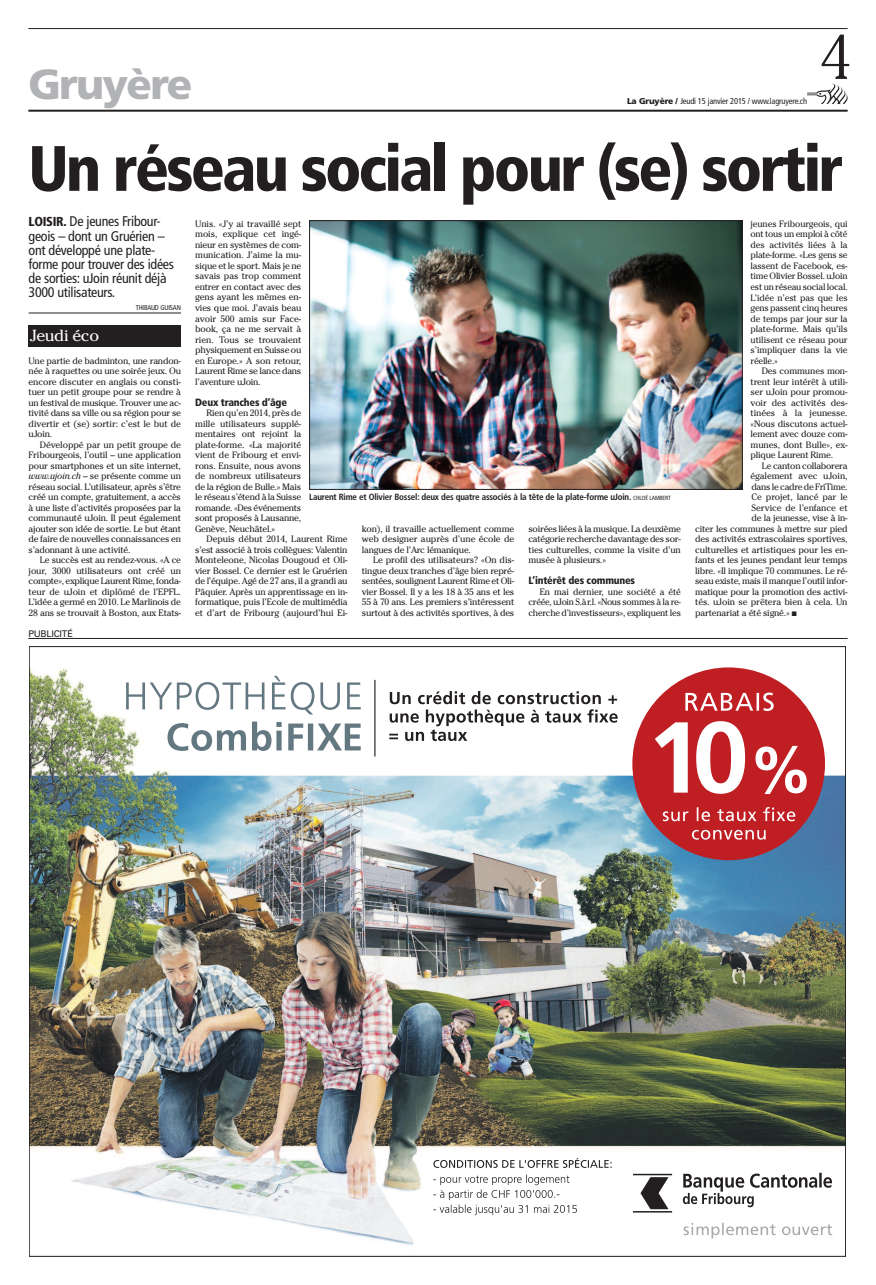
<style>
.page{position:relative;width:876px;height:1285px;background:#fff}
.page>*{position:absolute;margin:0;border:0;box-sizing:border-box;transform-origin:0 0}
.t1{font:900 condensed 64px "Frutiger";letter-spacing:-.045em;color:#231f20}
.t2{font:300 63px "Cheltenham";color:#231f20}
.t3{font:900 42px "Frutiger";letter-spacing:-.04em;color:#b2b3b7}
.t4{font:16px "Cheltenham";letter-spacing:-.02em;color:#fff;scale:1.05 1}
.t5{font:condensed 14px/14px "Frutiger";letter-spacing:-.02em;color:#231f20}
.t6{font:900 condensed 10.5px "Frutiger";letter-spacing:-.02em;color:#231f20}
.t7{font:9.2px/10.5px "Cheltenham";letter-spacing:-.025em;color:#231f20;text-align:justify}
.t8{font:9.2px "Univers";letter-spacing:-.025em;color:#231f20}
.t9{font:700 condensed 9px "Frutiger";letter-spacing:-.02em;color:#231f20}
.t10{font:condensed 8.5px "Frutiger";letter-spacing:-.02em;color:#231f20}
.t11{font:condensed 7px "Frutiger";letter-spacing:-.025em;color:#231f20}
.s1{font-weight:900;font-stretch:normal}
.s2{font-weight:900;font-size:13px}
.s3{font-style:italic}
.s4{font-weight:400;font-size:6px}
</style>
<div class="page">
<hr style="left:28px;top:28px;width:820px;height:1px;background:#231f20">
<hr style="left:28px;top:110px;width:820px;height:2px;background:#231f20">
<svg style="left:807px;top:83px;width:40px;height:21px"></svg>
<img style="left:31px;top:667px;width:812px;height:579px">
<hr style="left:374px;top:679px;width:1px;height:77px;background:#231f20">
<svg style="left:126px;top:675px;width:235px;height:75px"></svg>
<svg style="left:433px;top:1157px;width:239px;height:57px"></svg>
<svg style="left:684px;top:1222px;width:148px;height:16px"></svg>
<svg style="left:683px;top:1172px;width:149px;height:34px"></svg>
<div style="left:632px;top:667px;width:193px;height:193px;background:#bf1e23;border-radius:50%"></div>
<svg style="left:655px;top:692px;width:152px;height:147px"></svg>
<svg style="left:389px;top:691px;width:229px;height:50px"></svg>
<hr style="left:28px;top:638px;width:820px;height:1px;background:#231f20">
<div style="left:28px;top:325px;width:153px;height:21px;background:#231f20"></div>
<hr style="left:29px;top:313px;width:152px;height:1px;background:#231f20">
<img style="left:311px;top:222px;width:429px;height:265px">
<div style="left:309px;top:220px;width:433px;height:269px;border:1px solid #231f20"></div>
<h3 class="t3" style="left:28px;top:67px;width:166px">Gruyère</h3>
<p class="t10" style="left:627px;top:98px;width:182px"><span class="s1">La Gruyère /</span> Jeudi 15 janvier 2015 / www.lagruyere.ch</p>
<h2 class="t2" style="left:821px;top:32px;width:32px">4</h2>
<h1 class="t1" style="left:28px;top:143px;width:816px">Un réseau social pour (se) sortir</h1>
<h3 class="t5" style="left:29px;top:216px;width:147px"><span class="s2">LOISIR.</span> De jeunes Fribour&shy;geois – dont un Gruérien – ont développé une plate&shy;forme pour trouver des idées de sorties: uJoin réunit déjà<br>3000 utilisateurs.</h3>
<p class="t11" style="left:136px;top:304px;width:47px">THIBAUD GUISAN</p>
<h3 class="t4" style="left:30px;top:326px;width:68px">Jeudi éco</h3>
<p class="t7" style="left:29px;top:355px;width:154px">Une partie de badminton, une randon&shy;née à raquettes ou une soirée jeux. Ou encore discuter en anglais ou consti&shy;tuer un petit groupe pour se rendre à un festival de musique. Trouver une ac&shy;tivité dans sa ville ou sa région pour se divertir et (se) sortir: c’est le but de uJoin.</p>
<p class="t7" style="left:29px;top:439px;width:154px;text-indent:11px">Développé par un petit groupe de Fribourgeois, l’outil – une application pour smartphones et un site internet, <span class="s3">www.ujoin.ch</span> – se présente comme un réseau social. L’utilisateur, après s’être créé un compte, gratuitement, a accès à une liste d’activités proposées par la communauté uJoin. Il peut également ajouter son idée de sortie. Le but étant de faire de nouvelles connaissances en s’adonnant à une activité.</p>
<p class="t7" style="left:29px;top:554px;width:154px;text-indent:11px">Le succès est au rendez-vous. «A ce jour, 3000 utilisateurs ont créé un compte», explique Laurent Rime, fonda&shy;teur de uJoin et diplômé de l’EPFL.<br>L’idée a germé en 2010. Le Marlinois de 28 ans se trouvait à Boston, aux Etats-</p>
<p class="t8" style="left:28px;top:630px;width:46px">PUBLICITÉ</p>
<p class="t7" style="left:195px;top:218px;width:108px">Unis. «J’y ai travaillé sept mois, explique cet ingé&shy;nieur en systèmes de com&shy;munication. J’aime la mu&shy;sique et le sport. Mais je ne savais pas trop comment entrer en contact avec des gens ayant les mêmes en&shy;vies que moi. J’avais beau avoir 500 amis sur Face&shy;book, ça ne me servait à rien. Tous se trouvaient physiquement en Suisse ou en Europe.» A son retour, Laurent Rime se lance dans l’aventure uJoin.</p>
<p class="t6" style="left:195px;top:397px;width:93px">Deux tranches d’âge</p>
<p class="t7" style="left:195px;top:407px;width:108px;text-indent:11px">Rien qu’en 2014, près de mille utilisateurs supplé&shy;mentaires ont rejoint la plate-forme. «La majorité vient de Fribourg et envi&shy;rons. Ensuite, nous avons de nombreux utilisateurs de la région de Bulle.» Mais le réseau s’étend à la Suisse romande. «Des événements sont proposés à Lausanne, Genève, Neuchâtel.»</p>
<p class="t7" style="left:195px;top:533px;width:154px;text-indent:11px">Depuis début 2014, Laurent Rime s’est associé à trois collègues: Valentin Monteleone, Nicolas Dougoud et Oli&shy;vier Bossel. Ce dernier est le Gruérien de l’équipe. Agé de 27 ans, il a grandi au Pâquier. Après un apprentissage en in&shy;formatique, puis l’Ecole de multimédia et d’art de Fribourg (aujourd’hui Ei-</p>
<p class="t9" style="left:309px;top:493px;width:363px">Laurent Rime et Olivier Bossel: deux des quatre associés à la tête de la plate-forme uJoin. <span class="s4">CHLOÉ LAMBERT</span></p>
<p class="t7" style="left:362px;top:523px;width:154px">kon), il travaille actuellement comme web designer auprès d’une école de langues de l’Arc lémanique.</p>
<p class="t7" style="left:362px;top:554px;width:154px;text-indent:11px">Le profil des utilisateurs? «On dis&shy;tingue deux tranches d’âge bien repré&shy;sentées, soulignent Laurent Rime et Oli&shy;vier Bossel. Il y a les 18 à 35 ans et les 55 à 70 ans. Les premiers s’intéressent surtout à des activités sportives, à des</p>
<p class="t7" style="left:528px;top:523px;width:154px">soirées liées à la musique. La deuxième catégorie recherche davantage des sor&shy;ties culturelles, comme la visite d’un musée à plusieurs.»</p>
<p class="t6" style="left:528px;top:576px;width:108px">L’intérêt des communes</p>
<p class="t7" style="left:528px;top:586px;width:154px;text-indent:11px">En mai dernier, une société a été créée, uJoin S.àr.l. «Nous sommes à la re&shy;cherche d’investisseurs», expliquent les</p>
<p class="t7" style="left:750px;top:218px;width:99px">jeunes Fribourgeois, qui ont tous un emploi à côté des activités liées à la plate-forme. «Les gens se lassent de Facebook, es&shy;time Olivier Bossel. uJoin est un réseau social local.<br>L’idée n’est pas que les gens passent cinq heures de temps par jour sur la plate-forme. Mais qu’ils utilisent ce réseau pour s’impliquer dans la vie réelle.»</p>
<p class="t7" style="left:750px;top:365px;width:99px;text-indent:11px">Des communes mon&shy;trent leur intérêt à utili&shy;ser uJoin pour promou&shy;voir des activités des&shy;tinées à la jeunesse. «Nous discutons actuel&shy;lement avec douze com&shy;munes, dont Bulle», ex&shy;plique Laurent Rime.</p>
<p class="t7" style="left:762px;top:460px;width:87px">Le canton collaborera</p>
<p class="t7" style="left:750px;top:470px;width:99px">également avec uJoin,</p>
<p class="t7" style="left:751px;top:481px;width:98px">dans le cadre de FriTime.</p>
<p class="t7" style="left:751px;top:491px;width:98px">Ce projet, lancé par le</p>
<p class="t7" style="left:751px;top:502px;width:98px">Service de l’enfance et</p>
<p class="t7" style="left:751px;top:512px;width:98px">de la jeunesse, vise à in-</p>
<p class="t7" style="left:695px;top:523px;width:154px">citer les communes à mettre sur pied</p>
<p class="t7" style="left:695px;top:533px;width:154px">des activités extrascolaires sportives,</p>
<p class="t7" style="left:695px;top:544px;width:154px">culturelles et artistiques pour les en-</p>
<p class="t7" style="left:695px;top:554px;width:154px">fants et les jeunes pendant leur temps</p>
<p class="t7" style="left:695px;top:565px;width:154px">libre. «Il implique 70 communes. Le ré-</p>
<p class="t7" style="left:695px;top:575px;width:154px">seau existe, mais il manque l’outil infor-</p>
<p class="t7" style="left:695px;top:586px;width:154px">matique pour la promotion des activi-</p>
<p class="t7" style="left:695px;top:596px;width:154px">tés. uJoin se prêtera bien à cela. Un</p>
<p class="t7" style="left:695px;top:607px;width:103px">partenariat a été signé.» ■</p>
</div>
